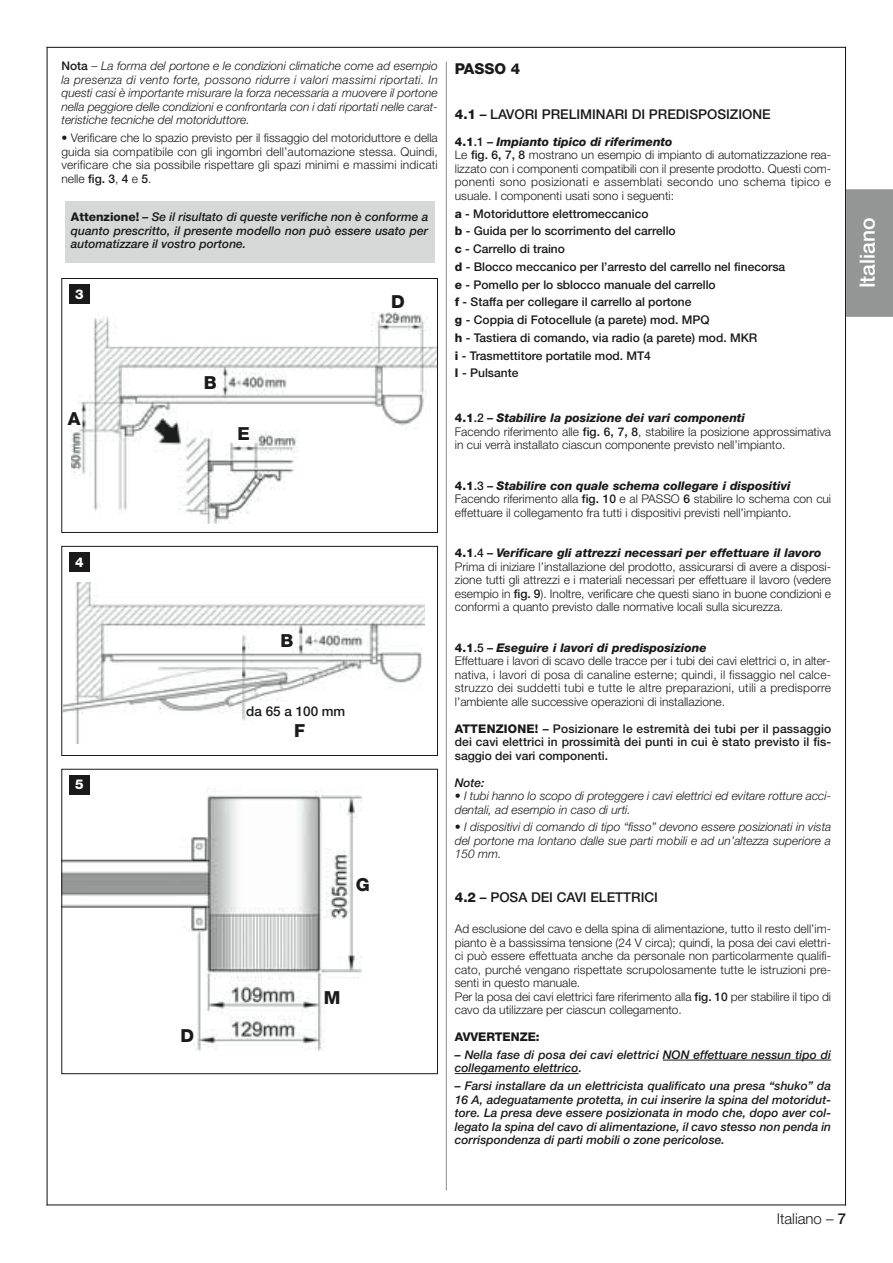
<style>
.page{position:relative;width:893px;height:1263px;background:#fff}
.page>*{position:absolute;margin:0;border:0;box-sizing:border-box;transform-origin:0 0}
.t1{font:500 21px "Helvetica Neue";color:#fff}
.t2{font:800 18px "Helvetica Neue";color:#1a1a1a}
.t3{font:300 15px "Helvetica Neue";color:#1a1a1a}
.t4{font:800 15px "Helvetica Neue";color:#1a1a1a}
.t5{font:500 13.5px "Helvetica Neue";color:#1a1a1a}
.t6{font:800 13.5px "Helvetica Neue";color:#fff}
.t7{font:300 12px/13.5px "Helvetica Neue";color:#1a1a1a}
.t8{font:italic 300 12px/13.5px "Helvetica Neue";color:#1a1a1a;text-align:justify}
.t9{font:italic 500 12px/13.5px "Helvetica Neue";color:#1a1a1a;text-align:justify}
.t10{font:500 12px/17.7px "Helvetica Neue";color:#1a1a1a}
.t11{font:800 12px "Helvetica Neue";color:#1a1a1a}
.s1{font-weight:500;font-style:normal}
.s2{font-style:normal}
.s3{font-weight:500}
.s4{font-weight:800;font-style:normal}
.s5{font-weight:800}
.s6{font-weight:800;font-style:italic}
</style>
<div class="page">
<hr style="left:446px;top:62px;width:1px;height:1129px;background:#888b8a">
<img style="left:63px;top:583px;width:361px;height:160px">
<div style="left:61px;top:546px;width:377px;height:210px;border:1px solid #1a1a1a"></div>
<div style="left:69px;top:553px;width:21px;height:19px;background:#1a1a1a"></div>
<img style="left:63px;top:788px;width:299px;height:264px">
<div style="left:61px;top:769px;width:377px;height:305px;border:1px solid #1a1a1a"></div>
<div style="left:69px;top:775px;width:21px;height:20px;background:#1a1a1a"></div>
<img style="left:71px;top:313px;width:365px;height:211px">
<div style="left:61px;top:278px;width:377px;height:255px;border:1px solid #1a1a1a"></div>
<div style="left:69px;top:285px;width:21px;height:19px;background:#1a1a1a"></div>
<div style="left:65px;top:201px;width:369px;height:61px;background:#d6d8d8"></div>
<hr style="left:663px;top:1060px;width:168px;height:1px;background:#1a1a1a">
<hr style="left:455px;top:1073px;width:124px;height:1px;background:#1a1a1a">
<hr style="left:47px;top:47px;width:1px;height:1159px;background:#1a1a1a">
<hr style="left:845px;top:47px;width:1px;height:1159px;background:#1a1a1a">
<hr style="left:47px;top:1204px;width:799px;height:1px;background:#1a1a1a">
<hr style="left:47px;top:47px;width:799px;height:1px;background:#1a1a1a">
<div style="left:846px;top:189px;width:46px;height:128px;background:#939695"></div>
<p class="t8" style="left:61px;top:60px;width:378px"><span class="s1">Nota</span> <span class="s2">–</span> La forma del portone e le condizioni climatiche come ad esempio la presenza di vento forte, possono ridurre i valori massimi riportati. In questi casi è importante misurare la forza necessaria a muovere il portone nella peggiore delle condizioni e confrontarla con i dati riportati nelle carat&shy;teristiche tecniche del motoriduttore.</p>
<p class="t7" style="left:61px;top:132px;width:378px;text-align:justify">• Verificare che lo spazio previsto per il fissaggio del motoriduttore e della guida sia compatibile con gli ingombri dell’automazione stessa. Quindi, verificare che sia possibile rispettare gli spazi minimi e massimi indicati nelle <span class="s3">fig. 3</span>, <span class="s3">4</span> e <span class="s3">5</span>.</p>
<p class="t9" style="left:71px;top:211px;width:359px"><span class="s4">Attenzione!</span> – Se il risultato di queste verifiche non è conforme a quanto prescritto, il presente modello non può essere usato per automatizzare il vostro portone.</p>
<p class="t6" style="left:75px;top:289px;width:10px">3</p>
<h2 class="t2" style="left:68px;top:412px;width:14px">A</h2>
<p class="t6" style="left:75px;top:557px;width:10px">4</p>
<p class="t6" style="left:75px;top:780px;width:10px">5</p>
<h2 class="t2" style="left:204px;top:376px;width:14px">B</h2>
<h2 class="t2" style="left:237px;top:427px;width:14px">E</h2>
<h2 class="t2" style="left:391px;top:295px;width:15px">D</h2>
<h2 class="t2" style="left:280px;top:635px;width:14px">B</h2>
<p class="t5" style="left:246px;top:707px;width:101px">da 65 a 100 mm</p>
<h2 class="t2" style="left:294px;top:724px;width:12px">F</h2>
<h2 class="t2" style="left:181px;top:1030px;width:15px">D</h2>
<h2 class="t2" style="left:356px;top:879px;width:16px">G</h2>
<h2 class="t2" style="left:324px;top:991px;width:18px">M</h2>
<p class="t4" style="left:455px;top:63px;width:67px">PASSO 4</p>
<p class="t5" style="left:455px;top:109px;width:317px"><span class="s5">4.1</span> – LAVORI PRELIMINARI DI PREDISPOSIZIONE</p>
<p class="t7" style="left:455px;top:136px;width:378px"><span class="s5">4.1</span><span class="s3">.1 –</span> <span class="s6">Impianto tipico di riferimento<br></span>Le <span class="s3">fig. 6, 7, 8</span> mostrano un esempio di impianto di automatizzazione rea&shy;lizzato con i componenti compatibili con il presente prodotto. Questi com&shy;ponenti sono posizionati e assemblati secondo uno schema tipico e usuale. I componenti usati sono i seguenti:</p>
<p class="t10" style="left:455px;top:206px;width:332px"><span class="s5">a</span> - Motoriduttore elettromeccanico<br><span class="s5">b</span> - Guida per lo scorrimento del carrello<br><span class="s5">c</span> - Carrello di traino<br><span class="s5">d</span> - Blocco meccanico per l’arresto del carrello nel finecorsa <span class="s5">e</span> - Pomello per lo sblocco manuale del carrello<br><span class="s5">f</span> - Staffa per collegare il carrello al portone<br><span class="s5">g</span> - Coppia di Fotocellule (a parete) mod. MPQ<br><span class="s5">h</span> - Tastiera di comando, via radio (a parete) mod. MKR<br><span class="s5">i</span> - Trasmettitore portatile mod. MT4<br><span class="s5">l</span> - Pulsante</p>
<p class="t7" style="left:455px;top:412px;width:378px"><span class="s5">4.1</span><span class="s3">.2 –</span> <span class="s6">Stabilire la posizione dei vari componenti<br></span>Facendo riferimento alle <span class="s3">fig. 6, 7, 8</span>, stabilire la posizione approssimativa in cui verrà installato ciascun componente previsto nell’impianto.</p>
<p class="t7" style="left:455px;top:480px;width:378px"><span class="s5">4.1</span><span class="s3">.3 –</span> <span class="s6">Stabilire con quale schema collegare i dispositivi<br></span>Facendo riferimento alla <span class="s3">fig. 10</span> e al PASSO <span class="s3">6</span> stabilire lo schema con cui effettuare il collegamento fra tutti i dispositivi previsti nell’impianto.</p>
<p class="t7" style="left:455px;top:547px;width:378px"><span class="s5">4.1</span><span class="s3">.4 –</span> <span class="s6">Verificare gli attrezzi necessari per effettuare il lavoro </span>Prima di iniziare l’installazione del prodotto, assicurarsi di avere a disposi&shy;zione tutti gli attrezzi e i materiali necessari per effettuare il lavoro (vedere esempio in <span class="s3">fig. 9</span>). Inoltre, verificare che questi siano in buone condizioni e conformi a quanto previsto dalle normative locali sulla sicurezza.</p>
<p class="t7" style="left:455px;top:642px;width:378px"><span class="s5">4.1</span><span class="s3">.5 –</span> <span class="s6">Eseguire i lavori di predisposizione<br></span>Effettuare i lavori di scavo delle tracce per i tubi dei cavi elettrici o, in alter&shy;nativa, i lavori di posa di canaline esterne; quindi, il fissaggio nel calce&shy;struzzo dei suddetti tubi e tutte le altre preparazioni, utili a predisporre l’ambiente alle successive operazioni di installazione.</p>
<p class="t10" style="left:455px;top:723px;width:378px;line-height:13.5px;text-align:justify"><span class="s5">ATTENZIONE!</span> – Posizionare le estremità dei tubi per il passaggio dei cavi elettrici in prossimità dei punti in cui è stato previsto il fis&shy;saggio dei vari componenti.</p>
<p class="t9" style="left:455px;top:777px;width:31px">Note:</p>
<p class="t8" style="left:455px;top:790px;width:378px">• I tubi hanno lo scopo di proteggere i cavi elettrici ed evitare rotture acci&shy;dentali, ad esempio in caso di urti.</p>
<p class="t8" style="left:455px;top:821px;width:378px">• I dispositivi di comando di tipo “fisso” devono essere posizionati in vista del portone ma lontano dalle sue parti mobili e ad un’altezza superiore a 150 mm.</p>
<p class="t5" style="left:455px;top:892px;width:205px"><span class="s5">4.2</span> – POSA DEI CAVI ELETTRICI</p>
<p class="t7" style="left:455px;top:923px;width:378px">Ad esclusione del cavo e della spina di alimentazione, tutto il resto dell’im&shy;pianto è a bassissima tensione (24 V circa); quindi, la posa dei cavi elettri&shy;ci può essere effettuata anche da personale non particolarmente qualifi&shy;cato, purché vengano rispettate scrupolosamente tutte le istruzioni pre&shy;senti in questo manuale.<br>Per la posa dei cavi elettrici fare riferimento alla <span class="s3">fig. 10</span> per stabilire il tipo di cavo da utilizzare per ciascun collegamento.</p>
<p class="t11" style="left:455px;top:1033px;width:86px">AVVERTENZE:</p>
<p class="t9" style="left:455px;top:1049px;width:378px">– Nella fase di posa dei cavi elettrici NON effettuare nessun tipo di collegamento elettrico.</p>
<p class="t9" style="left:455px;top:1080px;width:378px">– Farsi installare da un elettricista qualificato una presa “shuko” da 16 A, adeguatamente protetta, in cui inserire la spina del motoridut&shy;tore. La presa deve essere posizionata in modo che, dopo aver col&shy;legato la spina del cavo di alimentazione, il cavo stesso non penda in corrispondenza di parti mobili o zone pericolose.</p>
<h1 class="t1" style="left:860px;top:288px;width:72px;rotate:-90deg">Italiano</h1>
<p class="t3" style="left:777px;top:1213px;width:71px">Italiano – <span class="s3">7</span></p>
</div>
